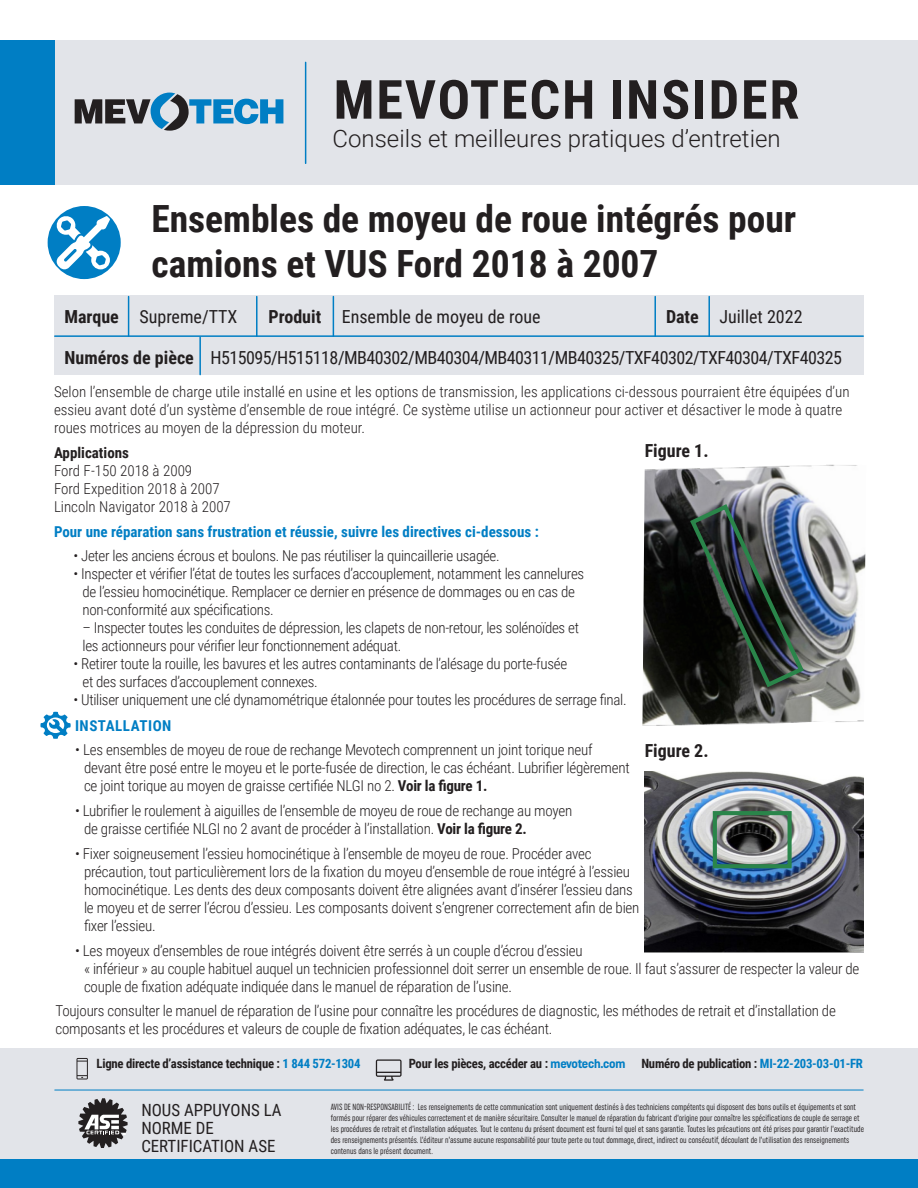
<style>
.page{position:relative;width:918px;height:1188px;background:#fff}
.page>*{position:absolute;margin:0;border:0;box-sizing:border-box;transform-origin:0 0}
.t1{font:700 54px "Roboto Condensed";letter-spacing:.035em;color:#231f20}
.t2{font:700 37.5px/45px "Roboto Condensed";color:#231f20}
.t3{font:300 24px "Roboto";color:#231f20}
.t4{font:18px "Roboto Condensed";letter-spacing:-.03em;color:#231f20}
.t5{font:18px "Roboto Condensed";color:#231f20}
.Basic_Body{font:700 18px "Roboto Condensed";color:#231f20}
.t6{font:16.8px/18px "Roboto Condensed";color:#231f20}
.Basic_Body-2{font:300 15px/18px "Roboto Condensed";letter-spacing:-.015em;color:#231f20}
.Basic_Body-3{font:700 15px "Roboto Condensed";color:#007ec4}
.Basic_Body-4{font:700 15px "Roboto Condensed";letter-spacing:.035em;color:#007ec4}
.t7{font:700 12.75px "Roboto Condensed";letter-spacing:-.02em;color:#231f20}
.t8{font:extra-condensed 9px/10.8px "Uniform";color:#231f20}
.s1{font-weight:700}
.s2{color:#007ec4}
.s3{font-family:"Uniform Condensed";color:#007ec4}
</style>
<div class="page">
<div style="left:54px;top:296px;width:810px;height:79px;background:#e2e4e9"></div>
<hr style="left:256px;top:297px;width:2px;height:39px;background:#007ec4">
<hr style="left:654px;top:297px;width:2px;height:39px;background:#007ec4">
<hr style="left:333px;top:297px;width:1px;height:39px;background:#007ec4">
<hr style="left:708px;top:297px;width:2px;height:39px;background:#007ec4">
<hr style="left:128px;top:297px;width:1px;height:39px;background:#007ec4">
<hr style="left:55px;top:335px;width:808px;height:2px;background:#007ec4">
<hr style="left:199px;top:337px;width:2px;height:38px;background:#007ec4">
<div style="left:0;top:1049px;width:918px;height:139px;background:#e2e4e9"></div>
<div style="left:0;top:1160px;width:918px;height:28px;background:#007ec4"></div>
<svg style="left:78px;top:1098px;width:50px;height:50px"></svg>
<svg style="left:76px;top:1058px;width:12px;height:21px"></svg>
<svg style="left:376px;top:1059px;width:26px;height:22px"></svg>
<hr style="left:55px;top:1090px;width:808px;height:1px;background:#007ec4">
<div style="left:45px;top:40px;width:873px;height:145px;background:#e2e4e9"></div>
<div style="left:0;top:40px;width:54px;height:145px;background:#007ec4"></div>
<svg style="left:75px;top:93px;width:208px;height:38px"></svg>
<hr style="left:305px;top:62px;width:1px;height:101px;background:#007ec4">
<div style="left:48px;top:206px;width:73px;height:73px;background:#007ec4;border-radius:50%"></div>
<svg style="left:56px;top:215px;width:54px;height:54px"></svg>
<img style="left:642px;top:464px;width:224px;height:262px">
<img style="left:645px;top:771px;width:219px;height:182px">
<svg style="left:40px;top:712px;width:31px;height:27px"></svg>
<div style="left:713px;top:811px;width:79px;height:57px;border:4px solid #2a854a"></div>
<img style="left:687px;top:501px;width:120px;height:189px">
<p class="t1" style="left:334px;top:62px;width:467px">MEVOTECH INSIDER</p>
<p class="t3" style="left:333px;top:122px;width:450px">Conseils et meilleures pratiques d’entretien</p>
<p class="t2" style="left:151px;top:195px;width:646px">Ensembles de moyeu de roue intégrés pour camions et VUS Ford 2018 à 2007</p>
<p class="t5" style="left:64px;top:304px;width:175px"><span class="s1">Marque</span> Supreme/TTX</p>
<p class="t5" style="left:268px;top:304px;width:274px"><span class="s1">Produit</span> Ensemble de moyeu de roue</p>
<p class="t5" style="left:666px;top:304px;width:138px"><span class="s1">Date</span> Juillet 2022</p>
<p class="t4" style="left:64px;top:345px;width:779px"><span class="s1">Numéros de pièce</span> H515095/H515118/MB40302/MB40304/MB40311/MB40325/TXF40302/TXF40304/TXF40325</p>
<p class="Basic_Body-2" style="left:54px;top:382px;width:797px">Selon l’ensemble de charge utile installé en usine et les options de transmission, les applications ci-dessous pourraient être équipées d’un essieu avant doté d’un système d’ensemble de roue intégré. Ce système utilise un actionneur pour activer et désactiver le mode à quatre roues motrices au moyen de la dépression du moteur.</p>
<p class="Basic_Body-2" style="left:54px;top:443px;width:178px"><span class="s1">Applications<br></span>Ford F-150 2018 à 2009<br>Ford Expedition 2018 à 2007<br>Lincoln Navigator 2018 à 2007</p>
<p class="Basic_Body-3" style="left:54px;top:521px;width:486px">Pour une réparation sans frustration et réussie, suivre les directives ci-dessous :</p>
<p class="Basic_Body-2" style="left:74px;top:546px;width:428px">• Jeter les anciens écrous et boulons. Ne pas réutiliser la quincaillerie usagée.</p>
<p class="Basic_Body-2" style="left:82px;top:564px;width:503px;text-indent:-9px">• Inspecter et vérifier l’état de toutes les surfaces d’accouplement, notamment les cannelures de l’essieu homocinétique. Remplacer ce dernier en présence de dommages ou en cas de non-conformité aux spécifications.</p>
<p class="Basic_Body-2" style="left:82px;top:618px;width:498px">– Inspecter toutes les conduites de dépression, les clapets de non-retour, les solénoïdes et les actionneurs pour vérifier leur fonctionnement adéquat.</p>
<p class="Basic_Body-2" style="left:82px;top:654px;width:486px;text-indent:-9px">• Retirer toute la rouille, les bavures et les autres contaminants de l’alésage du porte-fusée et des surfaces d’accouplement connexes.</p>
<p class="Basic_Body-2" style="left:74px;top:690px;width:555px">• Utiliser uniquement une clé dynamométrique étalonnée pour toutes les procédures de serrage final.</p>
<p class="Basic_Body-4" style="left:75px;top:715px;width:98px">INSTALLATION</p>
<p class="Basic_Body-2" style="left:84px;top:740px;width:547px;text-indent:-9px">• Les ensembles de moyeu de roue de rechange Mevotech comprennent un joint torique neuf devant être posé entre le moyeu et le porte-fusée de direction, le cas échéant. Lubrifier légèrement ce joint torique au moyen de graisse certifiée NLGI no 2. <span class="s1">Voir la figure 1.</span></p>
<p class="Basic_Body-2" style="left:84px;top:801px;width:490px;text-indent:-9px">• Lubrifier le roulement à aiguilles de l’ensemble de moyeu de roue de rechange au moyen de graisse certifiée NLGI no 2 avant de procéder à l’installation. <span class="s1">Voir la figure 2.</span></p>
<p class="Basic_Body-2" style="left:84px;top:844px;width:557px;text-indent:-9px">• Fixer soigneusement l’essieu homocinétique à l’ensemble de moyeu de roue. Procéder avec précaution, tout particulièrement lors de la fixation du moyeu d’ensemble de roue intégré à l’essieu homocinétique. Les dents des deux composants doivent être alignées avant d’insérer l’essieu dans le moyeu et de serrer l’écrou d’essieu. Les composants doivent s’engrener correctement afin de bien fixer l’essieu.</p>
<p class="Basic_Body-2" style="left:84px;top:941px;width:777px;text-indent:-9px">• Les moyeux d’ensembles de roue intégrés doivent être serrés à un couple d’écrou d’essieu<br>« inférieur » au couple habituel auquel un technicien professionnel doit serrer un ensemble de roue. Il faut s’assurer de respecter la valeur de couple de fixation adéquate indiquée dans le manuel de réparation de l’usine.</p>
<p class="Basic_Body-2" style="left:56px;top:1001px;width:782px">Toujours consulter le manuel de réparation de l’usine pour connaître les procédures de diagnostic, les méthodes de retrait et d’installation de composants et les procédures et valeurs de couple de fixation adéquates, le cas échéant.</p>
<p class="Basic_Body" style="left:645px;top:438px;width:65px">Figure 1.</p>
<p class="Basic_Body" style="left:645px;top:738px;width:65px">Figure 2.</p>
<p class="t7" style="left:97px;top:1055px;width:266px">Ligne directe d’assistance technique : <span class="s2">1 844 572-1304</span></p>
<p class="t7" style="left:409px;top:1055px;width:218px">Pour les pièces, accéder au : <span class="s3">mevotech.com</span></p>
<p class="t7" style="left:641px;top:1055px;width:223px">Numéro de publication : <span class="s2">MI-22-203-03-01-FR</span></p>
<p class="t6" style="left:141px;top:1101px;width:142px">NOUS APPUYONS LA</p>
<p class="t6" style="left:141px;top:1119px;width:136px">NORME DE<br>CERTIFICATION ASE</p>
<p class="t8" style="left:331px;top:1102px;width:535px">AVIS DE NON-RESPONSABILITÉ : Les renseignements de cette communication sont uniquement destinés à des techniciens compétents qui disposent des bons outils et équipements et sont formés pour réparer des véhicules correctement et de manière sécuritaire. Consulter le manuel de réparation du fabricant d’origine pour connaître les spécifications de couple de serrage et les procédures de retrait et d’installation adéquates. Tout le contenu du présent document est fourni tel quel et sans garantie. Toutes les précautions ont été prises pour garantir l’exactitude des renseignements présentés. L’éditeur n’assume aucune responsabilité pour toute perte ou tout dommage, direct, indirect ou consécutif, découlant de l’utilisation des renseignements contenus dans le présent document.</p>
</div>
